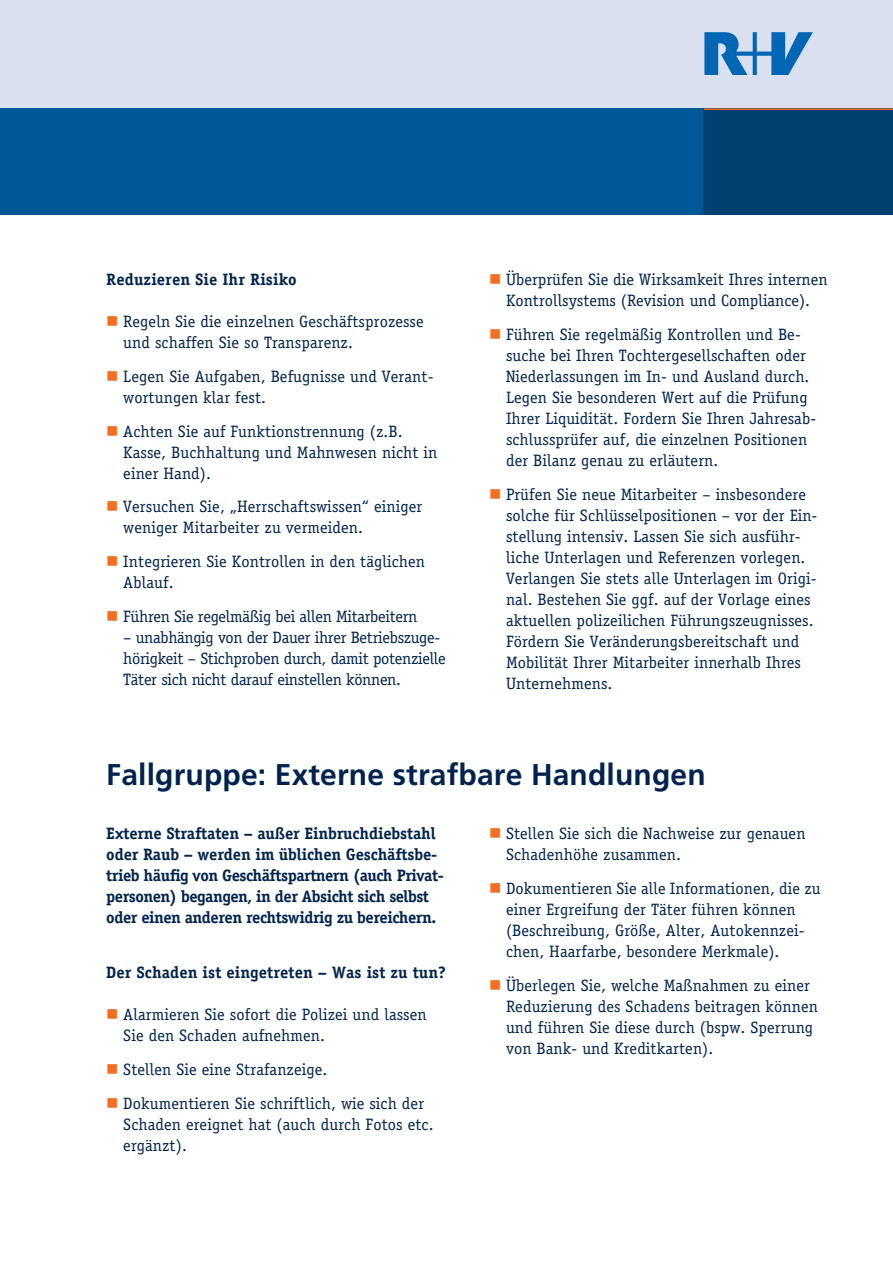
<style>
.page{position:relative;width:893px;height:1263px;background:#fff}
.page>*{position:absolute;margin:0;border:0;box-sizing:border-box;transform-origin:0 0}
.t1{font:700 30px "Frutiger";letter-spacing:.005em;color:#00234e}
.t2{font:16.5px/21px "Officina Serif";letter-spacing:.005em;color:#00234e}
.t3{font:700 16.5px/21px "Officina Serif";letter-spacing:-.03em;color:#00234e}
.t4{font:16.5px/21px "Officina Serif";letter-spacing:-.02em;color:#00234e}
.t5{font:700 16.5px "Officina Serif";letter-spacing:-.01em;color:#00234e}
.s1{color:#f36e21}
</style>
<div class="page">
<div style="left:0;top:0;width:893px;height:129px;background:#d9e1f1"></div>
<div style="left:0;top:108px;width:893px;height:107px;background:#005897"></div>
<div style="left:704px;top:108px;width:189px;height:107px;background:#004170"></div>
<hr style="left:704px;top:108px;width:189px;height:2px;background:#f36e21">
<svg style="left:704px;top:32px;width:109px;height:42px"></svg>
<p class="t5" style="left:106px;top:269px;width:192px">Reduzieren Sie Ihr Risiko</p>
<p class="t2" style="left:123px;top:311px;width:302px;text-indent:-17px"><span class="s1">■</span> Regeln Sie die einzelnen Geschäftsprozesse und schaffen Sie so Transparenz.</p>
<p class="t2" style="left:123px;top:366px;width:312px;text-indent:-17px"><span class="s1">■</span> Legen Sie Aufgaben, Befugnisse und Verant&shy;wortungen klar fest.</p>
<p class="t2" style="left:123px;top:421px;width:316px;text-indent:-17px"><span class="s1">■</span> Achten Sie auf Funktionstrennung (z.B.<br>Kasse, Buchhaltung und Mahnwesen nicht in einer Hand).</p>
<p class="t2" style="left:123px;top:496px;width:300px;text-indent:-17px"><span class="s1">■</span> Versuchen Sie, „Herrschaftswissen“ einiger weniger Mitarbeiter zu vermeiden.</p>
<p class="t2" style="left:123px;top:551px;width:303px;text-indent:-17px"><span class="s1">■</span> Integrieren Sie Kontrollen in den täglichen<br>Ablauf.</p>
<p class="t4" style="left:106px;top:606px;width:313px"><span class="s1">■</span> Führen Sie regelmäßig bei allen Mitarbeitern</p>
<p class="t4" style="left:123px;top:627px;width:324px">– unabhängig von der Dauer ihrer Betriebszuge&shy;hörigkeit – Stichproben durch, damit potenzielle<br>Täter sich nicht darauf einstellen können.</p>
<p class="t2" style="left:489px;top:269px;width:340px;text-align:center"><span class="s1">■</span> Überprüfen Sie die Wirksamkeit Ihres internen<br>Kontrollsystems (Revision und Compliance).</p>
<p class="t2" style="left:506px;top:324px;width:312px;text-indent:-17px"><span class="s1">■</span> Führen Sie regelmäßig Kontrollen und Be&shy;suche bei Ihren Tochtergesellschaften oder Niederlassungen im In- und Ausland durch.<br>Legen Sie besonderen Wert auf die Prüfung Ihrer Liquidität. Fordern Sie Ihren Jahresab&shy;schlussprüfer auf, die einzelnen Positionen der Bilanz genau zu erläutern.</p>
<p class="t2" style="left:506px;top:484px;width:313px;text-indent:-17px"><span class="s1">■</span> Prüfen Sie neue Mitarbeiter – insbesondere solche für Schlüsselpositionen – vor der Ein&shy;stellung intensiv. Lassen Sie sich ausführ&shy;liche Unterlagen und Referenzen vorlegen.<br>Verlangen Sie stets alle Unterlagen im Origi&shy;nal. Bestehen Sie ggf. auf der Vorlage eines aktuellen polizeilichen Führungszeugnisses.<br>Fördern Sie Veränderungsbereitschaft und Mobilität Ihrer Mitarbeiter innerhalb Ihres Unternehmens.</p>
<h1 class="t1" style="left:106px;top:757px;width:601px">Fallgruppe: Externe strafbare Handlungen</h1>
<p class="t3" style="left:106px;top:823px;width:339px">Externe Straftaten – außer Einbruchdiebstahl oder Raub – werden im üblichen Geschäftsbe&shy;trieb häufig von Geschäftspartnern (auch Privat&shy;personen) begangen, in der Absicht sich selbst oder einen anderen rechtswidrig zu bereichern.</p>
<p class="t2" style="left:506px;top:823px;width:301px;text-indent:-17px"><span class="s1">■</span> Stellen Sie sich die Nachweise zur genauen<br>Schadenhöhe zusammen.</p>
<p class="t2" style="left:506px;top:878px;width:316px;text-indent:-17px"><span class="s1">■</span> Dokumentieren Sie alle Informationen, die zu einer Ergreifung der Täter führen können (Beschreibung, Größe, Alter, Autokennzei&shy;chen, Haarfarbe, besondere Merkmale).</p>
<p class="t2" style="left:506px;top:974px;width:313px;text-indent:-17px"><span class="s1">■</span> Überlegen Sie, welche Maßnahmen zu einer Reduzierung des Schadens beitragen können und führen Sie diese durch (bspw. Sperrung von Bank- und Kreditkarten).</p>
<p class="t5" style="left:106px;top:962px;width:341px">Der Schaden ist eingetreten – Was ist zu tun?</p>
<p class="t2" style="left:123px;top:1004px;width:305px;text-indent:-17px"><span class="s1">■</span> Alarmieren Sie sofort die Polizei und lassen<br>Sie den Schaden aufnehmen.</p>
<p class="t2" style="left:106px;top:1059px;width:223px"><span class="s1">■</span> Stellen Sie eine Strafanzeige.</p>
<p class="t2" style="left:123px;top:1093px;width:312px;text-indent:-17px"><span class="s1">■</span> Dokumentieren Sie schriftlich, wie sich der<br>Schaden ereignet hat (auch durch Fotos etc. ergänzt).</p>
</div>
